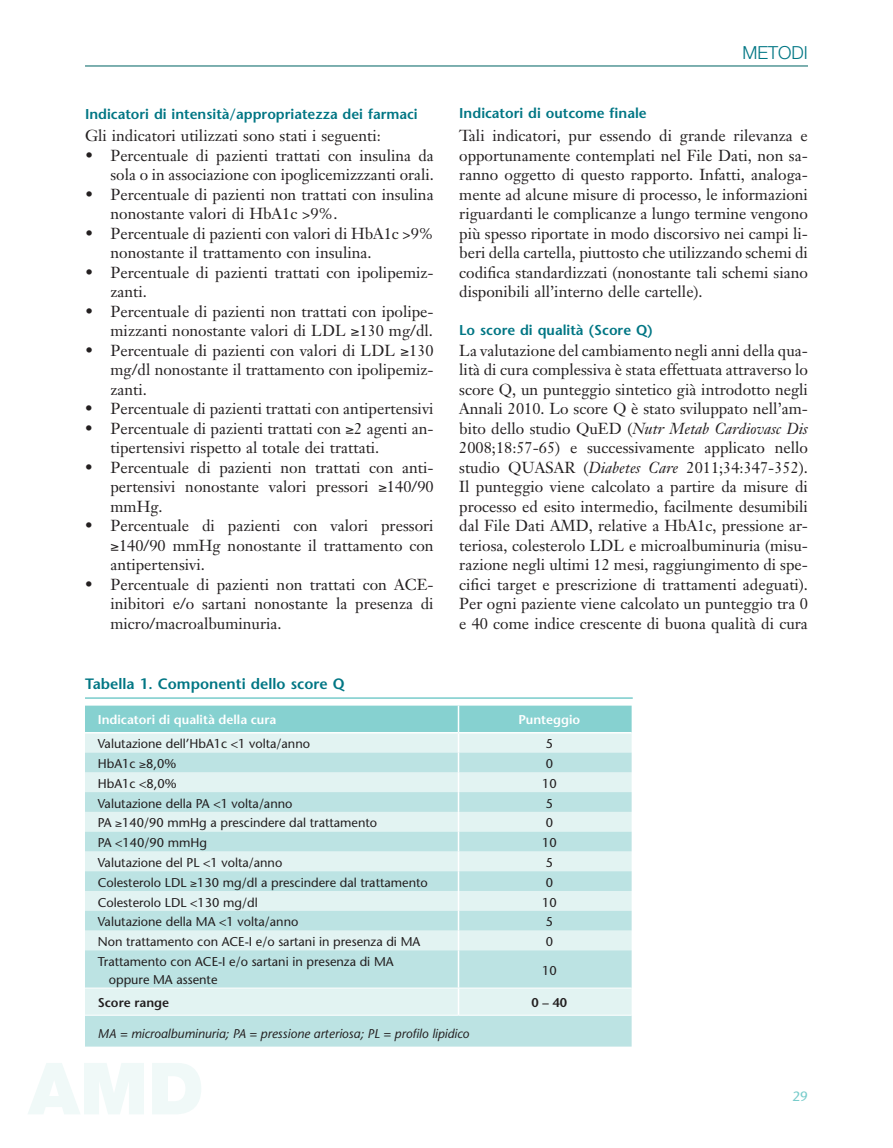
<style>
.page{position:relative;width:893px;height:1148px;background:#fff}
.page>*{position:absolute;margin:0;border:0;box-sizing:border-box;transform-origin:0 0}
.t1{font:300 18px "Helvetica Neue LT Std";color:#007684}
.t2{font:15.75px/19.5px "Janson Text";color:#231f20;text-align:justify}
.t3{font:600 15px "Stone Sans";color:#007684}
.t4{font:600 14.25px "Stone Sans";color:#007684}
.t5{font:13.5px "Stone Sans";color:#78cccb}
.t6{font:12.75px/18px "Stone Sans";color:#231f20}
.t7{font:italic 12.75px "Stone Sans";color:#231f20}
.t8{font:600 12.75px "Stone Sans";color:#fff}
.t9{font:600 12.75px "Stone Sans";color:#231f20}
.s1{font-style:italic}
</style>
<div class="page">
<hr style="left:85px;top:65px;width:723px;height:2px;background:#539696">
<svg style="left:85px;top:950px;width:547px;height:97px;background:#c7e7e7"></svg>
<svg style="left:85px;top:706px;width:547px;height:244px;background:#c9e9e8"></svg>
<hr style="left:458px;top:950px;width:1px;height:38px;background:#fff">
<svg style="left:458px;top:989px;width:1px;height:26px"></svg>
<hr style="left:85px;top:988px;width:373px;height:1px;background:#fff">
<hr style="left:458px;top:988px;width:174px;height:1px;background:#fff">
<hr style="left:85px;top:1015px;width:373px;height:1px;background:#fff">
<hr style="left:458px;top:1015px;width:174px;height:1px;background:#fff">
<hr style="left:85px;top:697px;width:548px;height:2px;background:#78cccb">
<p class="t4" style="left:85px;top:105px;width:334px">Indicatori di intensità/appropriatezza dei farmaci</p>
<p class="t2" style="left:85px;top:126px;width:297px">Gli indicatori utilizzati sono stati i seguenti:</p>
<p class="t2" style="left:85px;top:145px;width:350px;text-align:right">• Percentuale di pazienti trattati con insulina da sola o in associazione con ipoglicemizzzanti orali.</p>
<p class="t2" style="left:111px;top:184px;width:325px;text-indent:-25px">• Percentuale di pazienti non trattati con insulina nonostante valori di HbA1c &gt;9%.</p>
<p class="t2" style="left:111px;top:223px;width:325px;text-indent:-26px">• Percentuale di pazienti con valori di HbA1c &gt;9% nonostante il trattamento con insulina.</p>
<p class="t2" style="left:111px;top:262px;width:325px;text-indent:-26px">• Percentuale di pazienti trattati con ipolipemiz&shy;zanti.</p>
<p class="t2" style="left:85px;top:301px;width:350px;text-align:right">• Percentuale di pazienti non trattati con ipolipe&shy;mizzanti nonostante valori di LDL ≥130 mg/dl.</p>
<p class="t2" style="left:110px;top:340px;width:325px;text-indent:-25px">• Percentuale di pazienti con valori di LDL ≥130 mg/dl nonostante il trattamento con ipolipemiz&shy;zanti.</p>
<p class="t2" style="left:85px;top:399px;width:350px">• Percentuale di pazienti trattati con antipertensivi</p>
<p class="t2" style="left:110px;top:418px;width:325px;text-indent:-26px">• Percentuale di pazienti trattati con ≥2 agenti an&shy;tipertensivi rispetto al totale dei trattati.</p>
<p class="t2" style="left:110px;top:457px;width:325px;text-indent:-25px">• Percentuale di pazienti non trattati con anti&shy;pertensivi nonostante valori pressori ≥140/90 mmHg.</p>
<p class="t2" style="left:110px;top:516px;width:325px;text-indent:-26px">• Percentuale di pazienti con valori pressori ≥140/90 mmHg nonostante il trattamento con antipertensivi.</p>
<p class="t2" style="left:110px;top:574px;width:325px;text-indent:-26px">• Percentuale di pazienti non trattati con ACE&shy;inibitori e/o sartani nonostante la presenza di micro/macroalbuminuria.</p>
<p class="t3" style="left:85px;top:674px;width:261px">Tabella 1. Componenti dello score Q</p>
<p class="t1" style="left:742px;top:42px;width:67px">MetodI</p>
<p class="t4" style="left:459px;top:104px;width:189px">Indicatori di outcome finale</p>
<p class="t2" style="left:459px;top:126px;width:350px">Tali indicatori, pur essendo di grande rilevanza e opportunamente contemplati nel File Dati, non sa&shy;ranno oggetto di questo rapporto. Infatti, analoga&shy;mente ad alcune misure di processo, le informazioni riguardanti le complicanze a lungo termine vengono più spesso riportate in modo discorsivo nei campi li&shy;beri della cartella, piuttosto che utilizzando schemi di codifica standardizzati (nonostante tali schemi siano disponibili all’interno delle cartelle).</p>
<p class="t4" style="left:459px;top:321px;width:195px">Lo score di qualità (Score Q)</p>
<p class="t2" style="left:459px;top:340px;width:350px">La valutazione del cambiamento negli anni della qua&shy;lità di cura complessiva è stata effettuata attraverso lo score Q, un punteggio sintetico già introdotto negli Annali 2010. Lo score Q è stato sviluppato nell’am&shy;bito dello studio QuED (<span class="s1">Nutr Metab Cardiovasc Dis </span>2008;18:57-65) e successivamente applicato nello studio QUASAR (<span class="s1">Diabetes Care</span> 2011;34:347-352).<br>Il punteggio viene calcolato a partire da misure di processo ed esito intermedio, facilmente desumibili dal File Dati AMD, relative a HbA1c, pressione ar&shy;teriosa, colesterolo LDL e microalbuminuria (misu&shy;razione negli ultimi 12 mesi, raggiungimento di spe&shy;cifici target e prescrizione di trattamenti adeguati).<br>Per ogni paziente viene calcolato un punteggio tra 0 e 40 come indice crescente di buona qualità di cura</p>
<p class="t8" style="left:98px;top:712px;width:180px">Indicatori di qualità della cura</p>
<p class="t8" style="left:518px;top:712px;width:63px">Punteggio</p>
<p class="t6" style="left:98px;top:735px;width:214px">Valutazione dell’HbA1c &lt;1 volta/anno</p>
<p class="t6" style="left:546px;top:735px;width:9px">5</p>
<p class="t6" style="left:98px;top:755px;width:80px">HbA1c ≥8,0%</p>
<p class="t6" style="left:546px;top:755px;width:9px">0</p>
<p class="t6" style="left:98px;top:774px;width:80px">HbA1c &lt;8,0%</p>
<p class="t6" style="left:542px;top:774px;width:16px">10</p>
<p class="t6" style="left:98px;top:794px;width:196px">Valutazione della PA &lt;1 volta/anno</p>
<p class="t6" style="left:546px;top:794px;width:9px">5</p>
<p class="t6" style="left:98px;top:814px;width:281px">PA ≥140/90 mmHg a prescindere dal trattamento</p>
<p class="t6" style="left:546px;top:814px;width:9px">0</p>
<p class="t6" style="left:98px;top:834px;width:111px">PA &lt;140/90 mmHg</p>
<p class="t6" style="left:542px;top:834px;width:16px">10</p>
<p class="t6" style="left:98px;top:853px;width:186px">Valutazione del PL &lt;1 volta/anno</p>
<p class="t6" style="left:546px;top:853px;width:9px">5</p>
<p class="t6" style="left:98px;top:873px;width:332px">Colesterolo LDL ≥130 mg/dl a prescindere dal trattamento</p>
<p class="t6" style="left:546px;top:873px;width:9px">0</p>
<p class="t6" style="left:98px;top:893px;width:161px">Colesterolo LDL &lt;130 mg/dl</p>
<p class="t6" style="left:542px;top:893px;width:16px">10</p>
<p class="t6" style="left:98px;top:913px;width:202px">Valutazione della MA &lt;1 volta/anno</p>
<p class="t6" style="left:546px;top:913px;width:9px">5</p>
<p class="t6" style="left:98px;top:932px;width:324px">Non trattamento con ACE-I e/o sartani in presenza di MA</p>
<p class="t6" style="left:546px;top:932px;width:9px">0</p>
<p class="t6" style="left:109px;top:952px;width:286px;text-indent:-11px">Trattamento con ACE-I e/o sartani in presenza di MA oppure MA assente</p>
<p class="t6" style="left:542px;top:961px;width:16px">10</p>
<p class="t9" style="left:98px;top:994px;width:73px">Score range</p>
<p class="t9" style="left:531px;top:994px;width:37px">0 – 40</p>
<p class="t7" style="left:98px;top:1026px;width:373px">MA = microalbuminuria; PA = pressione arteriosa; PL = profilo lipidico</p>
<p class="t5" style="left:792px;top:1088px;width:17px">29</p>
</div>
